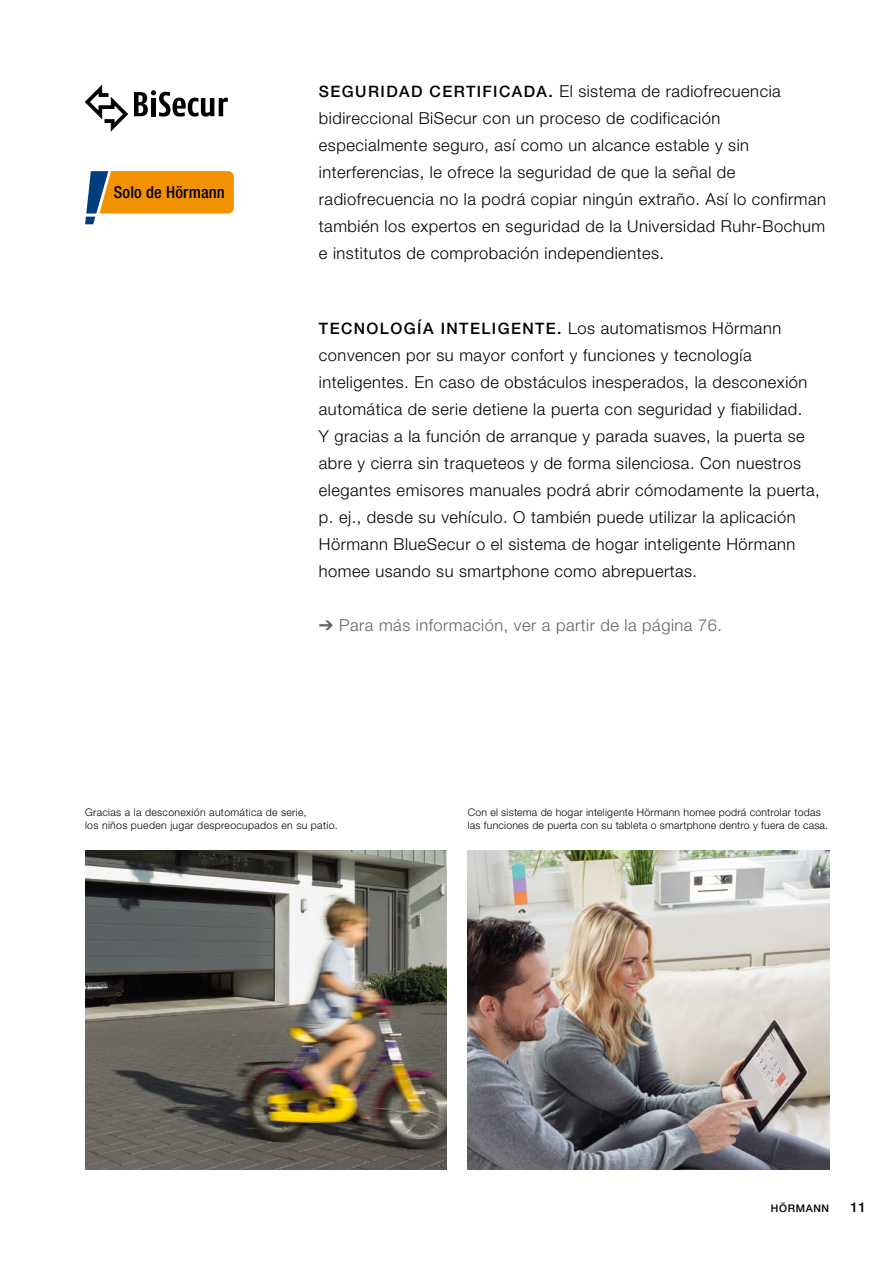
<style>
.page{position:relative;width:893px;height:1263px;background:#fff}
.page>*{position:absolute;margin:0;border:0;box-sizing:border-box;transform-origin:0 0}
.t1{font:300 16.5px/27px "Hoermann Helvetica Neue";letter-spacing:.03em;color:#000}
.t2{font:300 16.5px "Hoermann Helvetica Neue";letter-spacing:.03em;color:#646363}
.t3{font:500 condensed 16.5px "Hoermann Helvetica Neue";letter-spacing:.01em;color:#000}
.t4{font:500 15.75px "Hoermann Helvetica Neue";letter-spacing:.09em;color:#000}
.t5{font:500 13.5px "Hoermann Helvetica Neue";color:#000}
.t6{font:300 10.5px/13.5px "Hoermann Helvetica Neue";letter-spacing:.02em;color:#000}
.t7{font:500 10.5px "Hoermann Helvetica Neue";letter-spacing:.06em;color:#000}
.s1{font-weight:500;font-size:15.75px}
.s2{font-weight:300;font-size:16.5px}
</style>
<div class="page">
<img style="left:468px;top:850px;width:361px;height:319px">
<img style="left:85px;top:850px;width:361px;height:319px">
<svg style="left:85px;top:84px;width:43px;height:48px"></svg>
<svg style="left:134px;top:90px;width:94px;height:27px"></svg>
<svg style="left:85px;top:171px;width:149px;height:53px"></svg>
<p class="t3" style="left:114px;top:181px;width:113px">Solo de Hörmann</p>
<p class="t1" style="left:319px;top:76px;width:509px"><span class="s1">SEGURIDAD CERTIFICADA.</span> El sistema de radiofrecuencia bidireccional BiSecur con un proceso de codificación especialmente seguro, así como un alcance estable y sin interferencias, le ofrece la seguridad de que la señal de radiofrecuencia no la podrá copiar ningún extraño. Así lo confirman también los expertos en seguridad de la Universidad Ruhr-Bochum e institutos de comprobación independientes.</p>
<p class="t4" style="left:319px;top:318px;width:464px">TECNOLOGÍA INTELIGENTE. <span class="s2">Los automatismos Hörmann</span></p>
<p class="t1" style="left:319px;top:341px;width:502px">convencen por su mayor confort y funciones y tecnología inteligentes. En caso de obstáculos inesperados, la desconexión automática de serie detiene la puerta con seguridad y fiabilidad.<br>Y gracias a la función de arranque y parada suaves, la puerta se abre y cierra sin traqueteos y de forma silenciosa. Con nuestros elegantes emisores manuales podrá abrir cómodamente la puerta, p. ej., desde su vehículo. O también puede utilizar la aplicación Hörmann BlueSecur o el sistema de hogar inteligente Hörmann homee usando su smartphone como abrepuertas.</p>
<p class="t2" style="left:319px;top:614px;width:405px">➔ Para más información, ver a partir de la página 76.</p>
<p class="t6" style="left:85px;top:804px;width:254px">Gracias a la desconexión automática de serie,<br>los niños pueden jugar despreocupados en su patio.</p>
<p class="t6" style="left:468px;top:804px;width:362px">Con el sistema de hogar inteligente Hörmann homee podrá controlar todas las funciones de puerta con su tableta o smartphone dentro y fuera de casa.</p>
<p class="t7" style="left:771px;top:1201px;width:60px">HÖRMANN</p>
<p class="t5" style="left:850px;top:1198px;width:17px">11</p>
</div>
